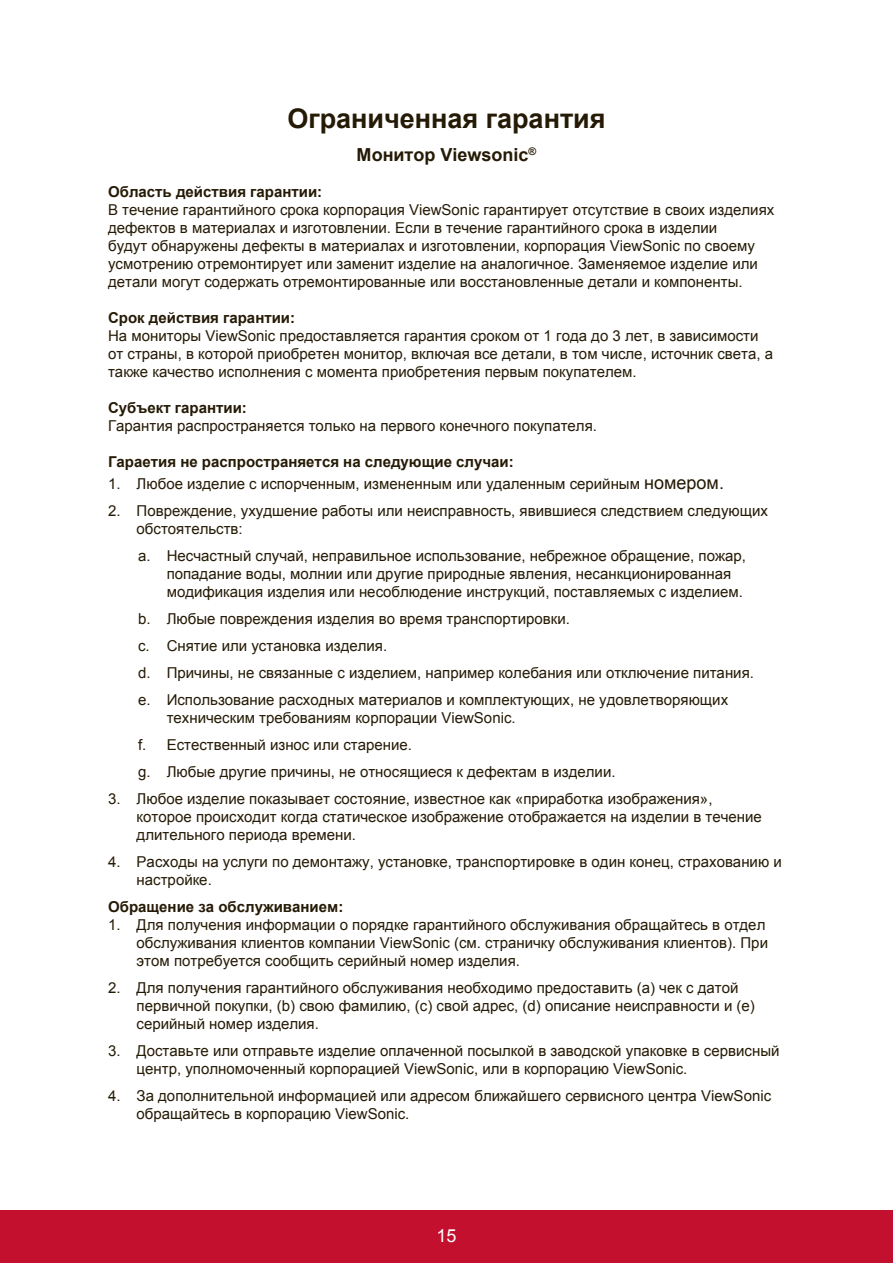
<style>
.page{position:relative;width:893px;height:1263px;background:#fff}
.page>*{position:absolute;margin:0;border:0;box-sizing:border-box;transform-origin:0 0}
.t1{font:700 27px "Arial";color:#251a05}
.t2{font:700 18px "Arial";color:#251a05}
.t3{font:18px "Arial";color:#fff}
.t4{font:15px/18px "Arial";color:#251a05}
.t5{font:700 15px "Arial";color:#251a05}
.s1{font-size:18px}
</style>
<div class="page">
<div style="left:0;top:1210px;width:892px;height:53px;background:#c3102f"></div>
<h1 class="t1" style="left:287px;top:100px;width:319px">Ограниченная гарантия</h1>
<p class="t2" style="left:356px;top:143px;width:181px">Монитор Viewsonic<sup>®</sup></p>
<p class="t5" style="left:108px;top:182px;width:215px">Область действия гарантии:</p>
<p class="t4" style="left:108px;top:201px;width:667px">В течение гарантийного срока корпорация ViewSonic гарантирует отсутствие в своих изделиях дефектов в материалах и изготовлении. Если в течение гарантийного срока в изделии<br>будут обнаружены дефекты в материалах и изготовлении, корпорация ViewSonic по своему усмотрению отремонтирует или заменит изделие на аналогичное. Заменяемое изделие или детали могут содержать отремонтированные или восстановленные детали и компоненты.</p>
<p class="t5" style="left:108px;top:308px;width:188px">Срок действия гарантии:</p>
<p class="t4" style="left:108px;top:327px;width:666px">На мониторы ViewSonic предоставляется гарантия сроком от 1 года до 3 лет, в зависимости от страны, в которой приобретен монитор, включая все детали, в том числе, источник света, а также качество исполнения с момента приобретения первым покупателем.</p>
<p class="t5" style="left:108px;top:398px;width:140px">Субъект гарантии:</p>
<p class="t4" style="left:108px;top:417px;width:490px">Гарантия распространяется только на первого конечного покупателя.</p>
<p class="t5" style="left:108px;top:452px;width:407px">Гараетия не распространяется на следующие случаи:</p>
<p class="t4" style="left:108px;top:475px;width:617px">1. Любое изделие с испорченным, измененным или удаленным серийным <span class="s1">номером.</span></p>
<p class="t4" style="left:136px;top:502px;width:632px;text-indent:-28px">2. Повреждение, ухудшение работы или неисправность, явившиеся следствием следующих обстоятельств:</p>
<p class="t4" style="left:166px;top:547px;width:580px;text-indent:-28px">a. Несчастный случай, неправильное использование, небрежное обращение, пожар, попадание воды, молнии или другие природные явления, несанкционированная модификация изделия или несоблюдение инструкций, поставляемых с изделием.</p>
<p class="t4" style="left:138px;top:605px;width:617px;line-height:27px">b. Любые повреждения изделия во время транспортировки.<br>c. Снятие или установка изделия.<br>d. Причины, не связанные с изделием, например колебания или отключение питания. e. Использование расходных материалов и комплектующих, не удовлетворяющих</p>
<p class="t4" style="left:138px;top:704px;width:478px;line-height:27px;text-indent:28px">техническим требованиям корпорации ViewSonic.<br>f. Естественный износ или старение.<br>g. Любые другие причины, не относящиеся к дефектам в изделии.</p>
<p class="t4" style="left:136px;top:790px;width:626px;text-indent:-28px">3. Любое изделие показывает состояние, известное как «приработка изображения», которое происходит когда статическое изображение отображается на изделии в течение длительного периода времени.</p>
<p class="t4" style="left:136px;top:853px;width:646px;text-indent:-28px">4. Расходы на услуги по демонтажу, установке, транспортировке в один конец, страхованию и настройке.</p>
<p class="t5" style="left:108px;top:897px;width:236px">Обращение за обслуживанием:</p>
<p class="t4" style="left:136px;top:916px;width:632px;text-indent:-28px">1. Для получения информации о порядке гарантийного обслуживания обращайтесь в отдел обслуживания клиентов компании ViewSonic (см. страничку обслуживания клиентов). При этом потребуется сообщить серийный номер изделия.</p>
<p class="t4" style="left:136px;top:979px;width:619px;text-indent:-28px">2. Для получения гарантийного обслуживания необходимо предоставить (a) чек с датой первичной покупки, (b) свою фамилию, (c) свой адрес, (d) описание неисправности и (e) серийный номер изделия.</p>
<p class="t4" style="left:136px;top:1042px;width:644px;text-indent:-28px">3. Доставьте или отправьте изделие оплаченной посылкой в заводской упаковке в сервисный центр, уполномоченный корпорацией ViewSonic, или в корпорацию ViewSonic.</p>
<p class="t4" style="left:136px;top:1087px;width:635px;text-indent:-28px">4. За дополнительной информацией или адресом ближайшего сервисного центра ViewSonic обращайтесь в корпорацию ViewSonic.</p>
<p class="t3" style="left:436px;top:1223px;width:22px">15</p>
</div>
